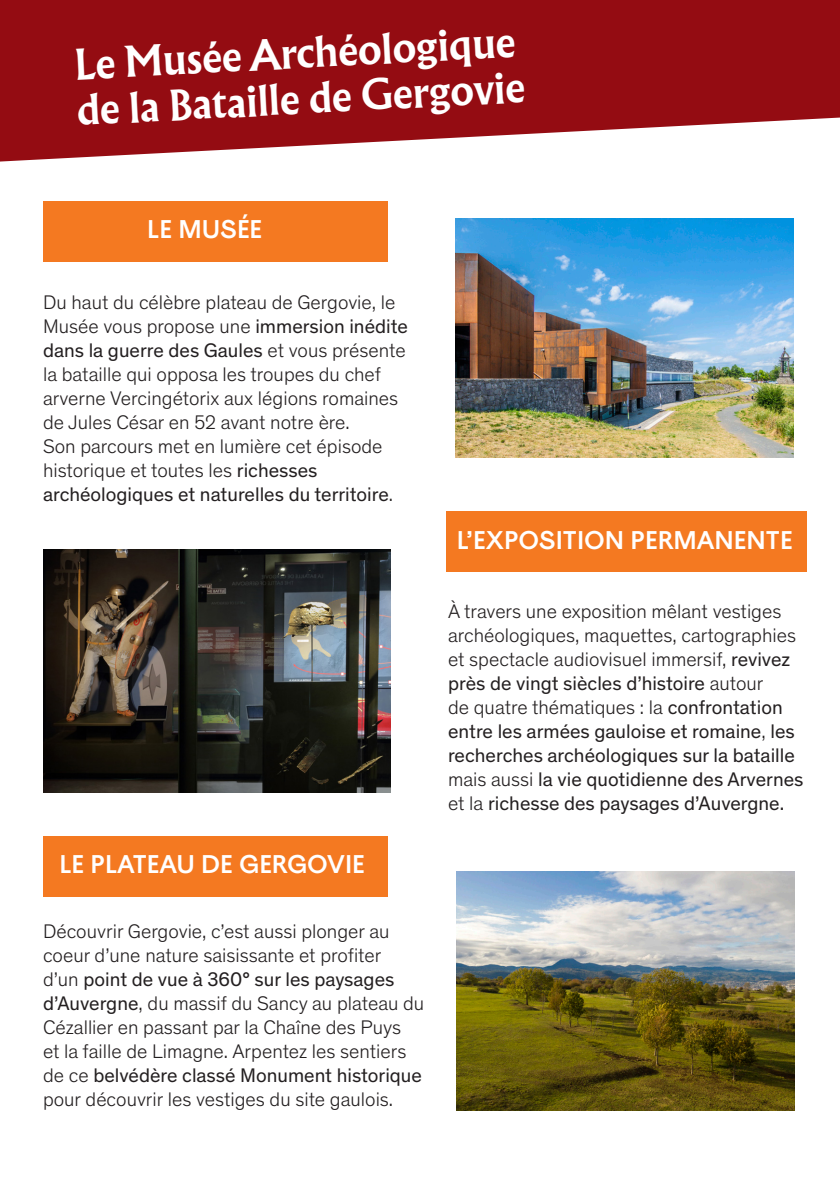
<style>
.page{position:relative;width:840px;height:1191px;background:#fff}
.page>*{position:absolute;margin:0;border:0;box-sizing:border-box;transform-origin:0 0}
.t1{font:700 38px "Albertus Nova";color:#fff}
.t2{font:24px "Ostia Antica";color:#fff}
.t3{font:300 20px/24px "Theinhardt";color:#231f20}
.t4{font:20px/24px "Theinhardt";color:#231f20}
.s1{font-weight:400}
.s2{font-weight:300}
</style>
<div class="page">
<div style="left:43px;top:201px;width:344px;height:60px;background:#f47921"></div>
<svg style="left:1px;top:0;width:838px;height:161px;background:#a22c31"></svg>
<div style="left:446px;top:511px;width:359px;height:60px;background:#f47921"></div>
<div style="left:43px;top:836px;width:344px;height:60px;background:#f47921"></div>
<img style="left:0;top:0;width:1px;height:1191px">
<img style="left:456px;top:871px;width:338px;height:240px">
<img style="left:43px;top:550px;width:348px;height:242px">
<img style="left:455px;top:218px;width:338px;height:240px">
<p class="t1" style="left:73px;top:38px;width:442px;rotate:-3deg">Le Musée Archéologique</p>
<p class="t1" style="left:75px;top:84px;width:450px;rotate:-3deg">de la Bataille de Gergovie</p>
<p class="t2" style="left:147px;top:216px;width:116px">LE MUSÉE</p>
<p class="t3" style="left:43px;top:289px;width:366px">Du haut du célèbre plateau de Gergovie, le Musée vous propose une <span class="s1">immersion inédite dans la guerre des Gaules</span> et vous présente la bataille qui opposa les troupes du chef arverne Vercingétorix aux légions romaines de Jules César en 52 avant notre ère.</p>
<p class="t3" style="left:43px;top:433px;width:351px">Son parcours met en lumière cet épisode historique et toutes les <span class="s1">richesses archéologiques et naturelles du territoire</span>.</p>
<p class="t2" style="left:59px;top:851px;width:306px">LE PLATEAU DE GERGOVIE</p>
<p class="t3" style="left:43px;top:918px;width:382px">Découvrir Gergovie, c’est aussi plonger au coeur d’une nature saisissante et profiter<br>d’un <span class="s1">point de vue à 360° sur les paysages d’Auvergne</span>, du massif du Sancy au plateau du Cézallier en passant par la Chaîne des Puys<br>et la faille de Limagne. Arpentez les sentiers de ce <span class="s1">belvédère classé Monument historique </span>pour découvrir les vestiges du site gaulois.</p>
<p class="t2" style="left:456px;top:527px;width:337px">L’EXPOSITION PERMANENTE</p>
<p class="t4" style="left:448px;top:598px;width:357px"><span class="s2">À travers une exposition mêlant vestiges archéologiques, maquettes, cartographies et spectacle audiovisuel immersif,</span> revivez près de vingt siècles d’histoire <span class="s2">autour<br>de quatre thématiques : la</span> confrontation entre les armées gauloise et romaine<span class="s2">,</span> les recherches archéologiques sur la bataille <span class="s2">mais aussi</span> la vie quotidienne des Arvernes <span class="s2">et la</span> richesse des paysages d’Auvergne.</p>
</div>
